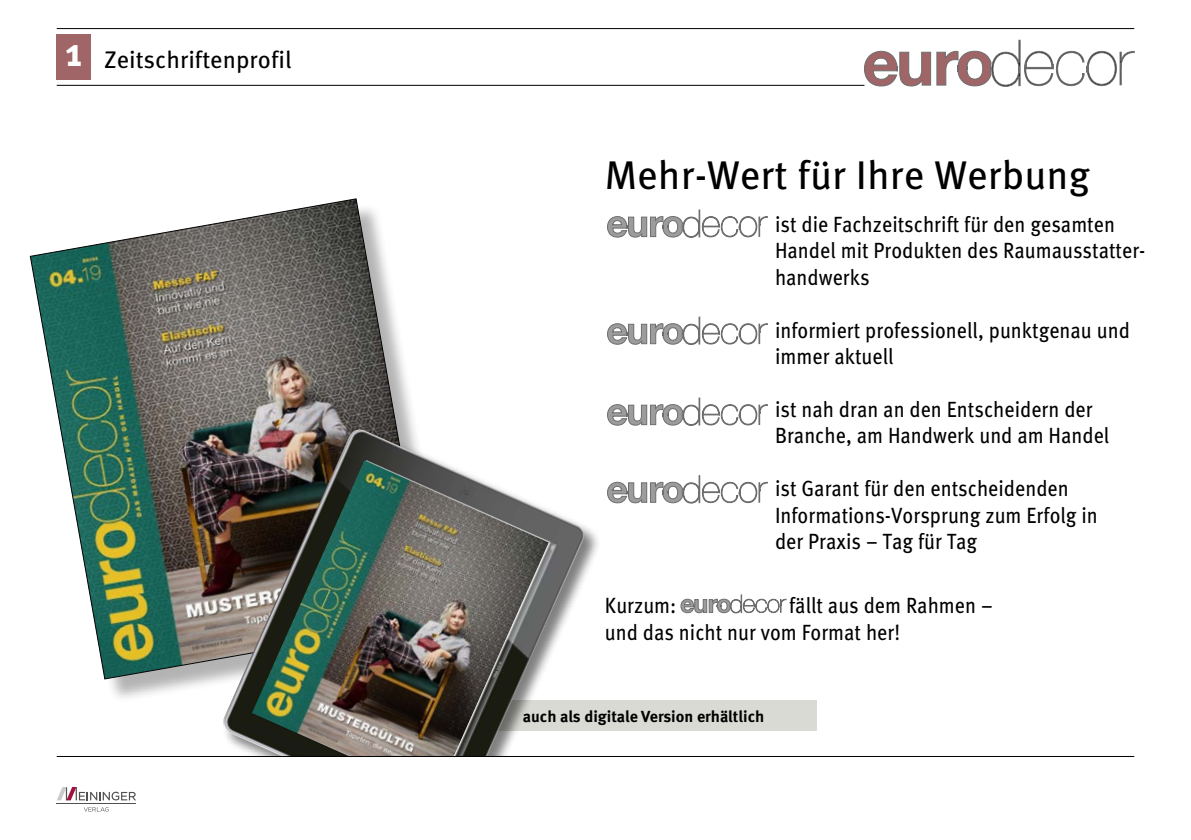
<style>
.page{position:relative;width:1191px;height:840px;background:#fff}
.page>*{position:absolute;margin:0;border:0;box-sizing:border-box;transform-origin:0 0}
.t1{font:40px "Meta OT";color:#000}
.t2{font:24px "Meta OT";color:#000}
.t3{font:22px/26.4px "Meta OT";color:#000;scale:.9 1}
.t4{font:700 16px "Meta OT";color:#000}
.s1{font-weight:700;font-size:40px;color:#fff}
</style>
<div class="page">
<div style="left:482px;top:700px;width:334px;height:31px;background:#d9dad3"></div>
<div style="left:34px;top:202px;width:421px;height:500px;background:#000;opacity:.3"></div>
<img style="left:30px;top:198px;width:401px;height:481px">
<svg style="left:57px;top:787px;width:79px;height:13px"></svg>
<hr style="left:57px;top:803px;width:79px;height:1px;background:#515050">
<svg style="left:84px;top:807px;width:25px;height:4px"></svg>
<svg style="left:607px;top:210px;width:160px;height:27px"></svg>
<svg style="left:607px;top:317px;width:160px;height:27px"></svg>
<svg style="left:607px;top:398px;width:160px;height:27px"></svg>
<svg style="left:607px;top:475px;width:160px;height:28px"></svg>
<svg style="left:681px;top:594px;width:105px;height:18px"></svg>
<hr style="left:57px;top:28px;width:1077px;height:1px;background:#000">
<hr style="left:57px;top:85px;width:807px;height:1px;background:#000">
<div style="left:57px;top:34px;width:34px;height:46px;background:#9f6567"></div>
<svg style="left:864px;top:40px;width:270px;height:46px"></svg>
<div style="left:222px;top:428px;width:379px;height:328px;background:#000;opacity:.5"></div>
<img style="left:220px;top:429px;width:367px;height:326px">
<hr style="left:57px;top:755px;width:1077px;height:1px;background:#000">
<p class="t2" style="left:65px;top:45px;width:228px"><span class="s1">1</span> Zeitschriftenprofil</p>
<h1 class="t1" style="left:605px;top:151px;width:487px">Mehr-Wert für Ihre Werbung</h1>
<p class="t3" style="left:775px;top:211px;width:413px">ist die Fachzeitschrift für den gesamten<br>Handel mit Produkten des Raumausstatter&shy;handwerks</p>
<p class="t3" style="left:775px;top:317px;width:396px">informiert professionell, punktgenau und immer aktuell</p>
<p class="t3" style="left:775px;top:396px;width:373px">ist nah dran an den Entscheidern der<br>Branche, am Handwerk und am Handel</p>
<p class="t3" style="left:775px;top:475px;width:360px">ist Garant für den entscheidenden<br>Informations-Vorsprung zum Erfolg in der Praxis – Tag für Tag</p>
<p class="t3" style="left:605px;top:592px;width:432px;text-indent:184px">fällt aus dem Rahmen – und das nicht nur vom Format her!</p>
<p class="t3" style="left:605px;top:592px;width:81px">Kurzum:</p>
<p class="t4" style="left:523px;top:706px;width:243px">auch als digitale Version erhältlich</p>
</div>
